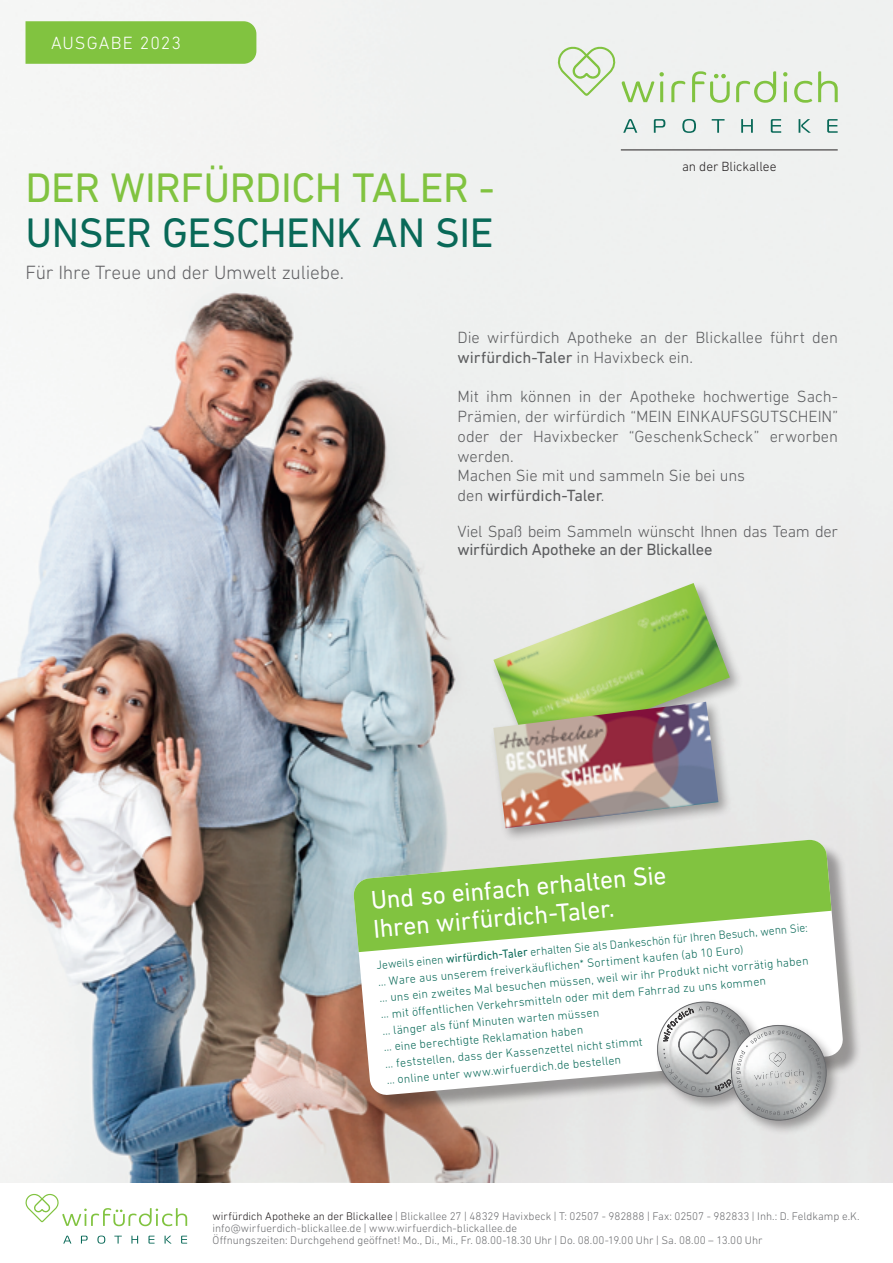
<style>
.page{position:relative;width:893px;height:1263px;background:#fff}
.page>*{position:absolute;margin:0;border:0;box-sizing:border-box;transform-origin:0 0}
.t1{font:42px "DIN Next W1 G";letter-spacing:-.01em;color:#81c340}
.t2{font:42px "DIN Next W1 G";letter-spacing:-.015em;color:#096958}
.t3{font:26.25px/28.5px "DIN Next W1 G";color:#fff;scale:.96 1}
.t4{font:300 19.5px "DIN Next W1 G";letter-spacing:-.01em;color:#636366}
.t5{font:300 18px "DIN Next W1 G";letter-spacing:.055em;color:#fff}
.t6{font:300 16.5px/19.8px "DIN Next W1 G";letter-spacing:-.005em;color:#636366}
.t7{font:300 16.5px "DIN Next W1 G";letter-spacing:-.025em;color:#636366}
.t8{font:16.5px "DIN Next W1 G";letter-spacing:-.025em;color:#636366}
.t9{font:300 13.5px "DIN Next W1 G";letter-spacing:-.005em;color:#231f20}
.t10{font:300 12px/16.5px "DIN Next W1 G";color:#096958;scale:.96 1}
.t11{font:300 11.25px/12px "DIN Next W1 G";letter-spacing:.005em;color:#6c6d70}
.s1{font-weight:400}
.s2{color:#231f20}
</style>
<div class="page">
<img style="left:0;top:0;width:893px;height:1182px">
<svg style="left:623px;top:119px;width:215px;height:14px"></svg>
<svg style="left:692px;top:71px;width:146px;height:32px"></svg>
<svg style="left:557px;top:46px;width:128px;height:56px"></svg>
<hr style="left:621px;top:150px;width:217px;height:1px;background:#231f20">
<div style="left:26px;top:21px;width:230px;height:43px;background:#81c340"></div>
<div style="left:356px;top:842px;width:505px;height:271px;background:#231f20;opacity:.4"></div>
<svg style="left:353px;top:839px;width:490px;height:257px"></svg>
<svg style="left:353px;top:840px;width:490px;height:121px;fill:#81c340"></svg>
<div style="left:728px;top:1022px;width:113px;height:113px;background:#231f20;opacity:.4"></div>
<svg style="left:655px;top:999px;width:174px;height:124px"></svg>
<svg style="left:63px;top:1235px;width:124px;height:9px"></svg>
<svg style="left:25px;top:1193px;width:162px;height:33px"></svg>
<div style="left:490px;top:580px;width:254px;height:188px;background:#eaebea"></div>
<img style="left:493px;top:583px;width:237px;height:115px">
<div style="left:489px;top:698px;width:244px;height:144px;background:#231f20;opacity:.4"></div>
<img style="left:493px;top:702px;width:225px;height:126px">
<h3 class="t5" style="left:51px;top:32px;width:131px">AUSGABE 2023</h3>
<h1 class="t1" style="left:26px;top:163px;width:471px">DER WIRFÜRDICH TALER -</h1>
<h1 class="t2" style="left:26px;top:208px;width:469px">UNSER GESCHENK AN SIE</h1>
<h3 class="t4" style="left:26px;top:261px;width:320px">Für Ihre Treue und der Umwelt zuliebe.</h3>
<p class="t9" style="left:682px;top:159px;width:96px">an der Blickallee</p>
<h3 class="t6" style="left:458px;top:327px;width:382px">Die wirfürdich Apotheke an der Blickallee führt den <span class="s1">wirfürdich-Taler</span> in Havixbeck ein.</h3>
<h3 class="t6" style="left:458px;top:386px;width:382px">Mit ihm können in der Apotheke hochwertige Sach-Prämien, der wirfürdich “MEIN EINKAUFSGUTSCHEIN” oder der Havixbecker “GeschenkScheck” erworben werden.<br>Machen Sie mit und sammeln Sie bei uns<br>den <span class="s1">wirfürdich-Taler</span>.</h3>
<h3 class="t7" style="left:458px;top:522px;width:382px">Viel Spaß beim Sammeln wünscht Ihnen das Team der</h3>
<h3 class="t8" style="left:458px;top:540px;width:256px">wirfürdich Apotheke an der Blickallee</h3>
<h2 class="t3" style="left:370px;top:886px;width:310px;rotate:-5deg">Und so einfach erhalten Sie<br>Ihren wirfürdich-Taler.</h2>
<p class="t10" style="left:376px;top:957px;width:452px;rotate:-5deg">Jeweils einen <span class="s1">wirfürdich-Taler</span> erhalten Sie als Dankeschön für Ihren Besuch, wenn Sie: … Ware aus unserem freiverkäufl ichen* Sortiment kaufen (ab 10 Euro)<br>… uns ein zweites Mal besuchen müssen, weil wir ihr Produkt nicht vorrätig haben … mit öff entlichen Verkehrsmitteln oder mit dem Fahrrad zu uns kommen<br>… länger als fünf Minuten warten müssen<br>… eine berechtigte Reklamation haben<br>… feststellen, dass der Kassenzettel nicht stimmt<br>… online unter www.wirfuerdich.de bestellen</p>
<p class="t11" style="left:213px;top:1210px;width:649px"><span class="s2">wirfürdich Apotheke an der Blickallee</span> | Blickallee 27 | 48329 Havixbeck | T: 02507 - 982888 | Fax: 02507 - 982833 | Inh.: D. Feldkamp e.K. info@wirfuerdich-blickallee.de | www.wirfuerdich-blickallee.de<br>Öffnungszeiten: Durchgehend geöffnet! Mo., Di., Mi., Fr. 08.00-18.30 Uhr | Do. 08.00-19.00 Uhr | Sa. 08.00 – 13.00 Uhr</p>
</div>
